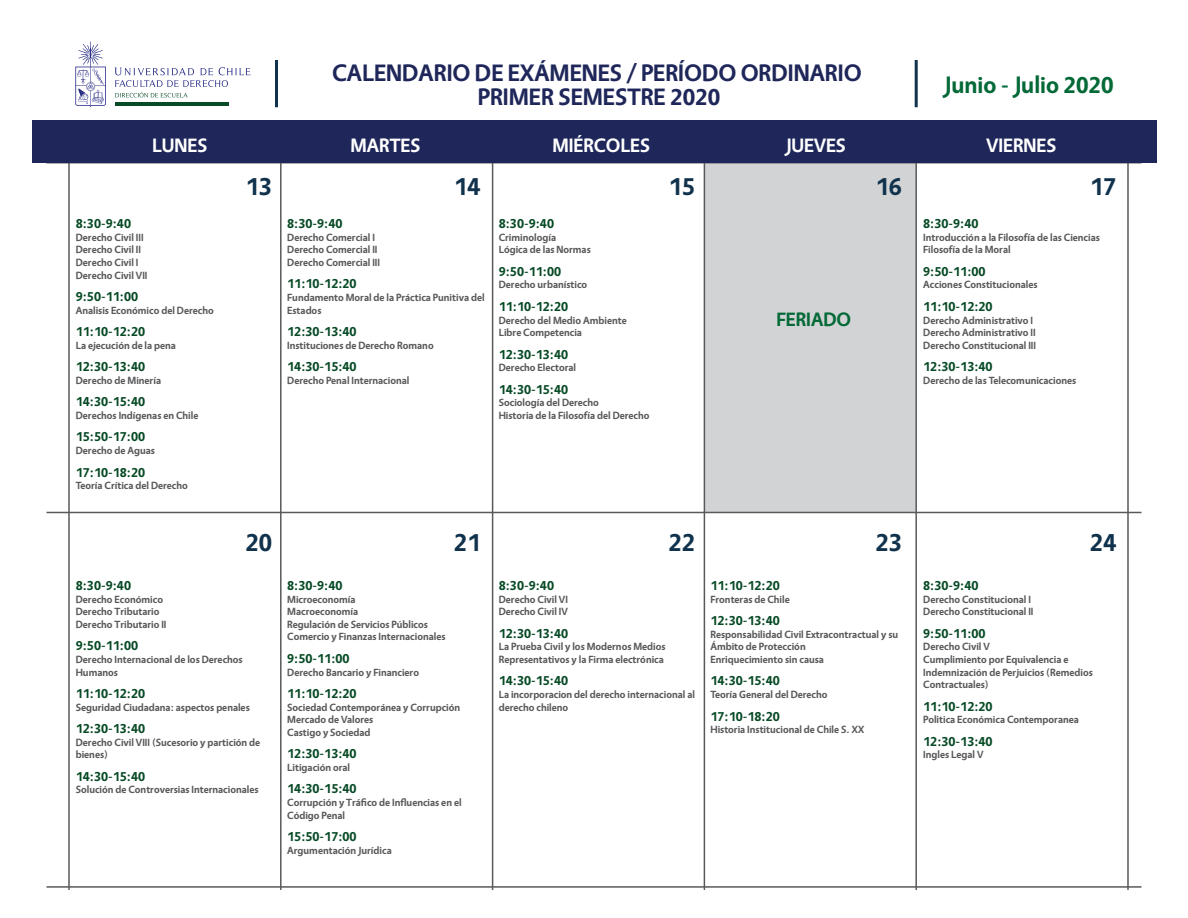
<style>
.page{position:relative;width:1188px;height:918px;background:#fff}
.page>*{position:absolute;margin:0;border:0;box-sizing:border-box;transform-origin:0 0}
.t1{font:700 25.5px "Vegur";color:#10324c}
.t2{font:700 24px/24px "Vegur";color:#1f275a;text-align:center}
.t3{font:700 24px "Vegur";color:#036937}
.t4{font:700 19.5px "Vegur";color:#fff}
.t5{font:700 19.5px "Vegur";color:#036937}
.t6{font:700 13.5px "Vegur";color:#074a25}
.t7{font:700 10.5px/12.6px "Vegur";color:#58595b}
</style>
<div class="page">
<div style="left:704px;top:160px;width:212px;height:352px;background:#d1d3d4"></div>
<hr style="left:68px;top:163px;width:2px;height:727px;background:#58595b">
<hr style="left:280px;top:163px;width:2px;height:727px;background:#58595b">
<hr style="left:492px;top:163px;width:1px;height:727px;background:#58595b">
<hr style="left:704px;top:163px;width:1px;height:727px;background:#58595b">
<hr style="left:915px;top:163px;width:2px;height:727px;background:#58595b">
<hr style="left:1127px;top:163px;width:2px;height:727px;background:#58595b">
<hr style="left:46px;top:512px;width:1095px;height:1px;background:#58595b">
<hr style="left:46px;top:886px;width:1095px;height:2px;background:#58595b">
<div style="left:32px;top:120px;width:1124px;height:43px;background:#1f275a"></div>
<hr style="left:275px;top:60px;width:3px;height:47px;background:#10324c">
<hr style="left:915px;top:60px;width:3px;height:47px;background:#10324c">
<hr style="left:115px;top:103px;width:113px;height:3px;background:#084b26">
<svg style="left:75px;top:42px;width:31px;height:65px"></svg>
<svg style="left:115px;top:67px;width:136px;height:30px"></svg>
<h2 class="t2" style="left:332px;top:61px;width:531px">CALENDARIO DE EXÁMENES / PERÍODO ORDINARIO<br>PRIMER SEMESTRE 2020</h2>
<h2 class="t3" style="left:944px;top:72px;width:171px">Junio - Julio 2020</h2>
<h3 class="t4" style="left:152px;top:134px;width:57px">LUNES</h3>
<h3 class="t4" style="left:350px;top:134px;width:71px">MARTES</h3>
<h3 class="t4" style="left:552px;top:134px;width:99px">MIÉRCOLES</h3>
<h3 class="t4" style="left:785px;top:134px;width:62px">JUEVES</h3>
<h3 class="t4" style="left:987px;top:134px;width:71px">VIERNES</h3>
<p class="t6" style="left:76px;top:216px;width:57px">8:30-9:40</p>
<p class="t7" style="left:76px;top:231px;width:73px">Derecho Civil III<br>Derecho Civil II<br>Derecho Civil I<br>Derecho Civil VII</p>
<p class="t6" style="left:76px;top:289px;width:64px">9:50-11:00</p>
<p class="t7" style="left:76px;top:304px;width:140px">Analisis Económico del Derecho</p>
<p class="t6" style="left:76px;top:324px;width:71px">11:10-12:20</p>
<p class="t7" style="left:76px;top:339px;width:102px">La ejecución de la pena</p>
<p class="t6" style="left:76px;top:359px;width:71px">12:30-13:40</p>
<p class="t7" style="left:76px;top:374px;width:87px">Derecho de Minería</p>
<p class="t6" style="left:76px;top:394px;width:71px">14:30-15:40</p>
<p class="t7" style="left:76px;top:409px;width:124px">Derechos Indígenas en Chile</p>
<p class="t6" style="left:76px;top:429px;width:71px">15:50-17:00</p>
<p class="t7" style="left:76px;top:444px;width:81px">Derecho de Aguas</p>
<p class="t6" style="left:76px;top:465px;width:71px">17:10-18:20</p>
<p class="t7" style="left:76px;top:479px;width:114px">Teoría Crítica del Derecho</p>
<h1 class="t1" style="left:245px;top:173px;width:28px">13</h1>
<h1 class="t1" style="left:668px;top:173px;width:28px">15</h1>
<h1 class="t1" style="left:875px;top:173px;width:28px">16</h1>
<h1 class="t1" style="left:1090px;top:173px;width:28px">17</h1>
<h1 class="t1" style="left:454px;top:173px;width:28px">14</h1>
<p class="t6" style="left:287px;top:216px;width:57px">8:30-9:40</p>
<p class="t7" style="left:287px;top:231px;width:94px">Derecho Comercial I<br>Derecho Comercial II<br>Derecho Comercial III</p>
<p class="t6" style="left:287px;top:276px;width:71px">11:10-12:20</p>
<p class="t7" style="left:287px;top:291px;width:199px">Fundamento Moral de la Práctica Punitiva del<br>Estados</p>
<p class="t6" style="left:287px;top:324px;width:71px">12:30-13:40</p>
<p class="t7" style="left:287px;top:339px;width:148px">Instituciones de Derecho Romano</p>
<p class="t6" style="left:287px;top:359px;width:71px">14:30-15:40</p>
<p class="t7" style="left:287px;top:374px;width:124px">Derecho Penal Internacional</p>
<p class="t6" style="left:499px;top:216px;width:57px">8:30-9:40</p>
<p class="t7" style="left:499px;top:231px;width:94px">Criminología<br>Lógica de las Normas</p>
<p class="t6" style="left:499px;top:264px;width:64px">9:50-11:00</p>
<p class="t7" style="left:499px;top:279px;width:90px">Derecho urbanístico</p>
<p class="t6" style="left:499px;top:299px;width:71px">11:10-12:20</p>
<p class="t7" style="left:499px;top:314px;width:129px">Derecho del Medio Ambiente<br>Libre Competencia</p>
<p class="t6" style="left:499px;top:347px;width:71px">12:30-13:40</p>
<p class="t7" style="left:499px;top:362px;width:79px">Derecho Electoral</p>
<p class="t6" style="left:499px;top:382px;width:71px">14:30-15:40</p>
<p class="t7" style="left:499px;top:397px;width:152px">Sociología del Derecho<br>Historia de la Filosofía del Derecho</p>
<h3 class="t5" style="left:776px;top:309px;width:76px">FERIADO</h3>
<p class="t6" style="left:923px;top:216px;width:57px">8:30-9:40</p>
<p class="t7" style="left:923px;top:231px;width:178px">Introducción a la Filosofía de las Ciencias<br>Filosofía de la Moral</p>
<p class="t6" style="left:923px;top:264px;width:64px">9:50-11:00</p>
<p class="t7" style="left:923px;top:279px;width:116px">Acciones Constitucionales</p>
<p class="t6" style="left:923px;top:299px;width:71px">11:10-12:20</p>
<p class="t7" style="left:923px;top:314px;width:114px">Derecho Administrativo I<br>Derecho Administrativo II<br>Derecho Constitucional III</p>
<p class="t6" style="left:923px;top:359px;width:71px">12:30-13:40</p>
<p class="t7" style="left:923px;top:374px;width:155px">Derecho de las Telecomunicaciones</p>
<h1 class="t1" style="left:245px;top:528px;width:28px">20</h1>
<h1 class="t1" style="left:668px;top:528px;width:28px">22</h1>
<h1 class="t1" style="left:875px;top:528px;width:28px">23</h1>
<h1 class="t1" style="left:1090px;top:528px;width:28px">24</h1>
<h1 class="t1" style="left:454px;top:528px;width:28px">21</h1>
<p class="t6" style="left:76px;top:578px;width:57px">8:30-9:40</p>
<p class="t7" style="left:76px;top:593px;width:92px">Derecho Económico<br>Derecho Tributario<br>Derecho Tributario II</p>
<p class="t6" style="left:76px;top:638px;width:64px">9:50-11:00</p>
<p class="t7" style="left:76px;top:653px;width:169px">Derecho Internacional de los Derechos<br>Humanos</p>
<p class="t6" style="left:76px;top:686px;width:71px">11:10-12:20</p>
<p class="t7" style="left:76px;top:701px;width:176px">Seguridad Ciudadana: aspectos penales</p>
<p class="t6" style="left:76px;top:721px;width:71px">12:30-13:40</p>
<p class="t7" style="left:76px;top:736px;width:186px">Derecho Civil VIII (Sucesorio y partición de bienes)</p>
<p class="t6" style="left:76px;top:769px;width:71px">14:30-15:40</p>
<p class="t7" style="left:76px;top:784px;width:184px">Solución de Controversias Internacionales</p>
<p class="t6" style="left:287px;top:578px;width:57px">8:30-9:40</p>
<p class="t7" style="left:287px;top:593px;width:160px">Microeconomía<br>Macroeconomía<br>Regulación de Servicios Públicos<br>Comercio y Finanzas Internacionales</p>
<p class="t6" style="left:287px;top:651px;width:64px">9:50-11:00</p>
<p class="t7" style="left:287px;top:666px;width:133px">Derecho Bancario y Financiero</p>
<p class="t6" style="left:287px;top:686px;width:71px">11:10-12:20</p>
<p class="t7" style="left:287px;top:701px;width:174px">Sociedad Contemporánea y Corrupción<br>Mercado de Valores<br>Castigo y Sociedad</p>
<p class="t6" style="left:287px;top:746px;width:71px">12:30-13:40</p>
<p class="t7" style="left:287px;top:761px;width:64px">Litigación oral</p>
<p class="t6" style="left:287px;top:781px;width:71px">14:30-15:40</p>
<p class="t7" style="left:287px;top:796px;width:176px">Corrupción y Tráfico de Influencias en el<br>Código Penal</p>
<p class="t6" style="left:287px;top:829px;width:71px">15:50-17:00</p>
<p class="t7" style="left:287px;top:844px;width:106px">Argumentación Jurídica</p>
<p class="t6" style="left:499px;top:578px;width:57px">8:30-9:40</p>
<p class="t7" style="left:499px;top:593px;width:71px">Derecho Civil VI<br>Derecho Civil IV</p>
<p class="t6" style="left:499px;top:626px;width:71px">12:30-13:40</p>
<p class="t7" style="left:499px;top:641px;width:168px">La Prueba Civil y los Modernos Medios<br>Representativos y la Firma electrónica</p>
<p class="t6" style="left:499px;top:673px;width:71px">14:30-15:40</p>
<p class="t7" style="left:499px;top:688px;width:198px">La incorporacion del derecho internacional al derecho chileno</p>
<p class="t6" style="left:710px;top:578px;width:71px">11:10-12:20</p>
<p class="t7" style="left:710px;top:593px;width:81px">Fronteras de Chile</p>
<p class="t6" style="left:710px;top:613px;width:71px">12:30-13:40</p>
<p class="t7" style="left:710px;top:628px;width:189px">Responsabilidad Civil Extracontractual y su<br>Ámbito de Protección<br>Enriquecimiento sin causa</p>
<p class="t6" style="left:710px;top:673px;width:71px">14:30-15:40</p>
<p class="t7" style="left:710px;top:688px;width:119px">Teoría General del Derecho</p>
<p class="t6" style="left:710px;top:709px;width:71px">17:10-18:20</p>
<p class="t7" style="left:710px;top:723px;width:155px">Historia Institucional de Chile S. XX</p>
<p class="t6" style="left:923px;top:578px;width:57px">8:30-9:40</p>
<p class="t7" style="left:923px;top:593px;width:112px">Derecho Constitucional I<br>Derecho Constitucional II</p>
<p class="t6" style="left:923px;top:626px;width:64px">9:50-11:00</p>
<p class="t7" style="left:923px;top:641px;width:171px">Derecho Civil V<br>Cumplimiento por Equivalencia e<br>Indemnización de Perjuicios (Remedios<br>Contractuales)</p>
<p class="t6" style="left:923px;top:699px;width:71px">11:10-12:20</p>
<p class="t7" style="left:923px;top:714px;width:157px">Politica Económica Contemporanea</p>
<p class="t6" style="left:923px;top:734px;width:71px">12:30-13:40</p>
<p class="t7" style="left:923px;top:749px;width:62px">Ingles Legal V</p>
</div>
